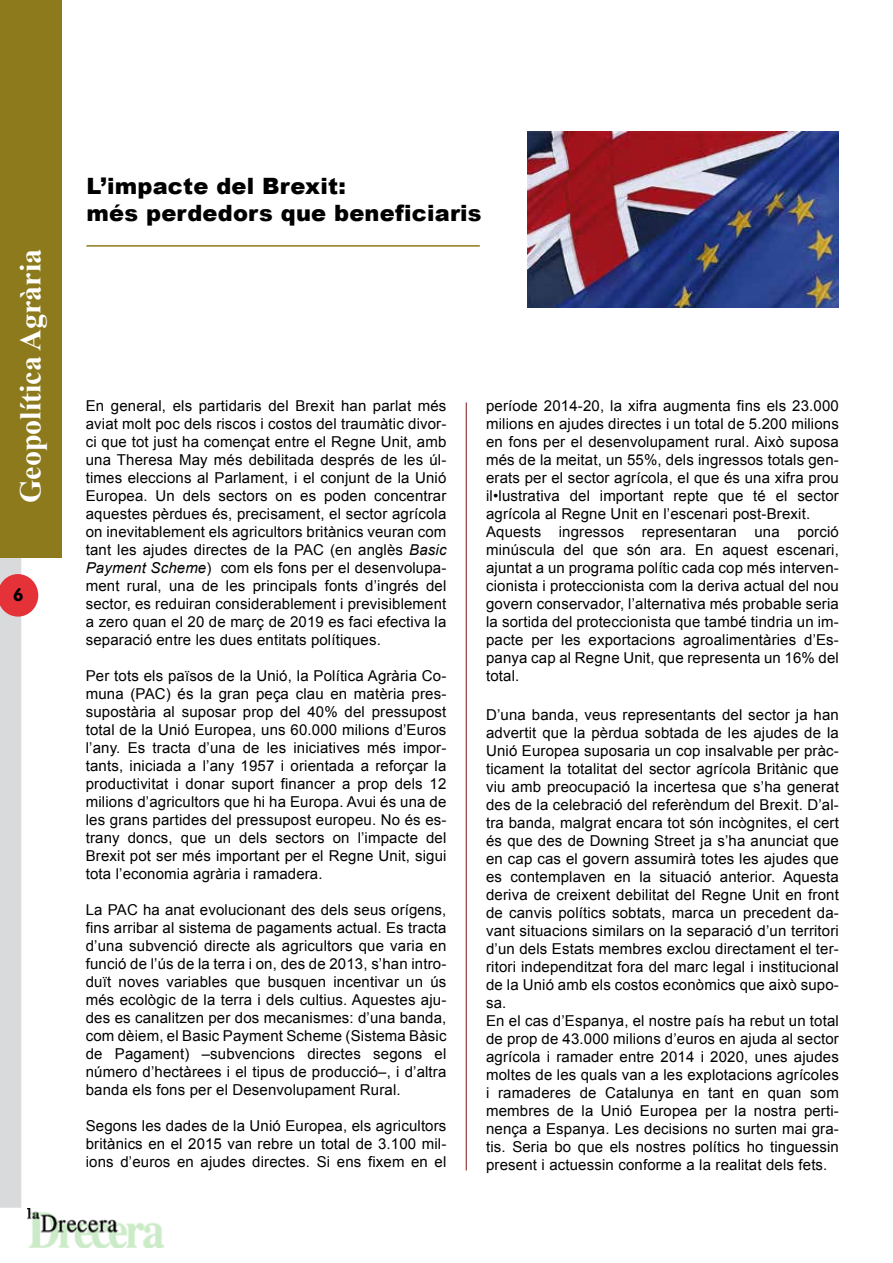
<style>
.page{position:relative;width:893px;height:1263px;background:#fff}
.page>*{position:absolute;margin:0;border:0;box-sizing:border-box;transform-origin:0 0}
.t1{font:700 30px "Times New Roman";color:#fff}
.t2{font:900 22.5px/27px "Arial";letter-spacing:.01em;color:#000}
.t3{font:700 18px "VAG Rounded";color:#000}
.t4{font:15px/18px "Arial";letter-spacing:.01em;color:#000;text-align:justify}
.s1{font-style:italic}
</style>
<div class="page">
<svg style="left:0;top:557px;width:38px;height:651px"></svg>
<img style="left:27px;top:1209px;width:136px;height:38px">
<div style="left:0;top:0;width:61px;height:557px;background:#8c7a1c"></div>
<img style="left:528px;top:131px;width:311px;height:176px">
<hr style="left:466px;top:402px;width:1px;height:768px;background:#801418">
<hr style="left:86px;top:245px;width:394px;height:2px;background:#8c7a1c">
<h1 class="t1" style="left:10px;top:503px;width:256px;rotate:-90deg">Geopolítica Agrària</h1>
<p class="t3" style="left:13px;top:584px;width:12px">6</p>
<h2 class="t2" style="left:86px;top:171px;width:397px">L’impacte del Brexit:<br>més perdedors que beneficiaris</h2>
<p class="t4" style="left:86px;top:397px;width:362px">En general, els partidaris del Brexit han parlat més aviat molt poc dels riscos i costos del traumàtic divor&shy;ci que tot just ha començat entre el Regne Unit, amb una Theresa May més debilitada després de les úl&shy;times eleccions al Parlament, i el conjunt de la Unió Europea. Un dels sectors on es poden concentrar aquestes pèrdues és, precisament, el sector agrícola on inevitablement els agricultors britànics veuran com tant les ajudes directes de la PAC (en anglès <span class="s1">Basic Payment Scheme</span>) com els fons per el desenvolupa&shy;ment rural, una de les principals fonts d’ingrés del sector, es reduiran considerablement i previsiblement a zero quan el 20 de març de 2019 es faci efectiva la separació entre les dues entitats polítiques.</p>
<p class="t4" style="left:86px;top:667px;width:362px">Per tots els països de la Unió, la Política Agrària Co&shy;muna (PAC) és la gran peça clau en matèria pres&shy;supostària al suposar prop del 40% del pressupost total de la Unió Europea, uns 60.000 milions d’Euros l’any. Es tracta d’una de les iniciatives més impor&shy;tants, iniciada a l’any 1957 i orientada a reforçar la productivitat i donar suport financer a prop dels 12 milions d’agricultors que hi ha Europa. Avui és una de les grans partides del pressupost europeu. No és es&shy;trany doncs, que un dels sectors on l’impacte del Brexit pot ser més important per el Regne Unit, sigui tota l’economia agrària i ramadera.</p>
<p class="t4" style="left:86px;top:901px;width:362px">La PAC ha anat evolucionant des dels seus orígens, fins arribar al sistema de pagaments actual. Es tracta d’una subvenció directe als agricultors que varia en funció de l’ús de la terra i on, des de 2013, s’han intro&shy;duït noves variables que busquen incentivar un ús més ecològic de la terra i dels cultius. Aquestes aju&shy;des es canalitzen per dos mecanismes: d’una banda, com dèiem, el Basic Payment Scheme (Sistema Bàsic de Pagament) –subvencions directes segons el número d’hectàrees i el tipus de producció–, i d’altra banda els fons per el Desenvolupament Rural.</p>
<p class="t4" style="left:86px;top:1117px;width:362px">Segons les dades de la Unió Europea, els agricultors britànics en el 2015 van rebre un total de 3.100 mil&shy;ions d’euros en ajudes directes. Si ens fixem en el</p>
<p class="t4" style="left:486px;top:397px;width:354px;text-align:left">període 2014-20, la xifra augmenta fins els 23.000 milions en ajudes directes i un total de 5.200 milions en fons per el desenvolupament rural. Això suposa més de la meitat, un 55%, dels ingressos totals gen&shy;erats per el sector agrícola, el que és una xifra prou il•lustrativa del important repte que té el sector agrícola al Regne Unit en l’escenari post-Brexit.<br>Aquests ingressos representaran una porció minúscula del que són ara. En aquest escenari, ajuntat a un programa polític cada cop més interven&shy;cionista i proteccionista com la deriva actual del nou govern conservador, l’alternativa més probable seria la sortida del proteccionista que també tindria un im&shy;pacte per les exportacions agroalimentàries d’Es&shy;panya cap al Regne Unit, que representa un 16% del total.</p>
<p class="t4" style="left:486px;top:706px;width:354px;text-align:left">D’una banda, veus representants del sector ja han advertit que la pèrdua sobtada de les ajudes de la Unió Europea suposaria un cop insalvable per pràc&shy;ticament la totalitat del sector agrícola Britànic que viu amb preocupació la incertesa que s’ha generat des de la celebració del referèndum del Brexit. D’al&shy;tra banda, malgrat encara tot són incògnites, el cert és que des de Downing Street ja s’ha anunciat que en cap cas el govern assumirà totes les ajudes que es contemplaven en la situació anterior. Aquesta deriva de creixent debilitat del Regne Unit en front de canvis polítics sobtats, marca un precedent da&shy;vant situacions similars on la separació d’un territori d’un dels Estats membres exclou directament el ter&shy;ritori independitzat fora del marc legal i institucional de la Unió amb els costos econòmics que això supo&shy;sa.<br>En el cas d’Espanya, el nostre país ha rebut un total de prop de 43.000 milions d’euros en ajuda al sector agrícola i ramader entre 2014 i 2020, unes ajudes moltes de les quals van a les explotacions agrícoles i ramaderes de Catalunya en tant en quan som membres de la Unió Europea per la nostra perti&shy;nença a Espanya. Les decisions no surten mai gra&shy;tis. Seria bo que els nostres polítics ho tinguessin present i actuessin conforme a la realitat dels fets.</p>
</div>
